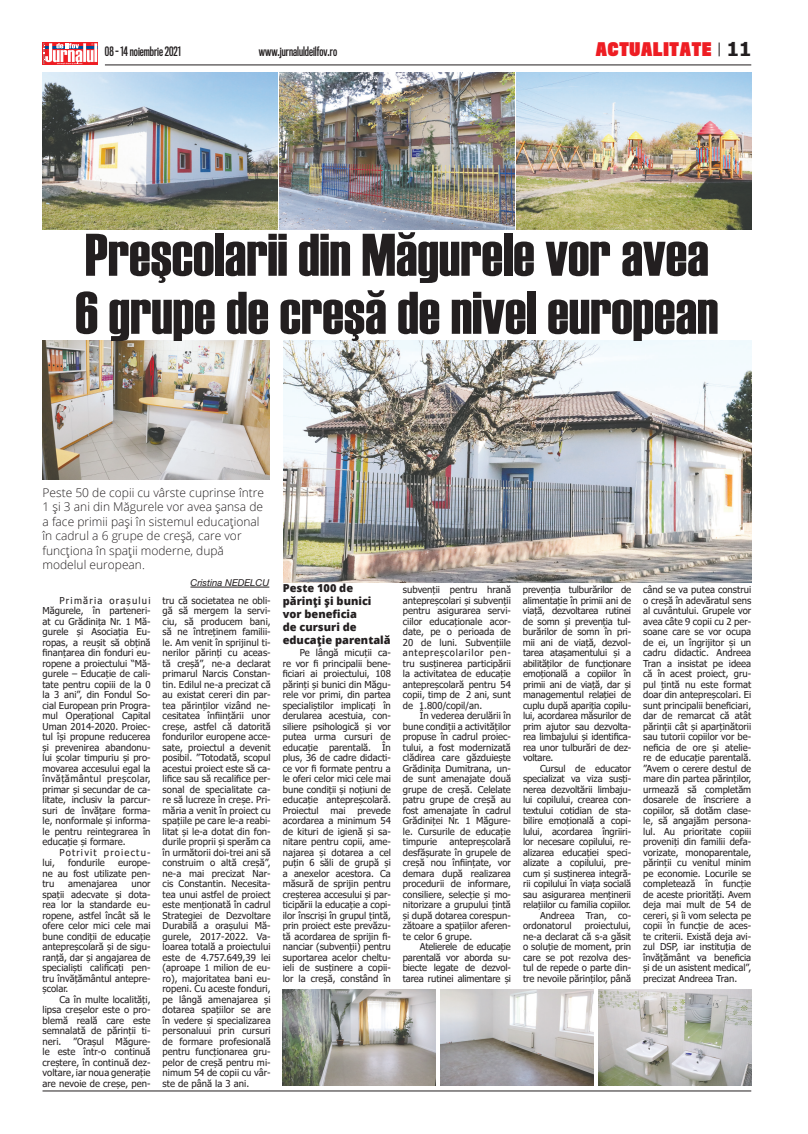
<style>
.page{position:relative;width:808px;height:1134px;background:#fff}
.page>*{position:absolute;margin:0;border:0;box-sizing:border-box;transform-origin:0 0}
.t1{font:60px/58px "Haettenschweiler";color:#231f20}
.t2{font:700 19.1px "Tahoma";color:#231f20}
.t3{font:900 17.3px "Titling Gothic FB Comp";letter-spacing:.05em;color:#ee1d23}
.t4{font:300 12px/14.4px "Open Sans";color:#231f20}
.t5{font:600 12px "Titling Gothic FB Comp";color:#231f20}
.t6{font:800 11px/13px "Open Sans";color:#231f20}
.t7{font:9.5px/10.5px "Tahoma";color:#231f20;text-align:justify}
.t8{font:9.5px "Tahoma";letter-spacing:.125em;color:#231f20}
.t9{font:italic 9.5px "Helvetica Neue";color:#231f20}
</style>
<div class="page">
<svg style="left:43px;top:43px;width:55px;height:22px"></svg>
<hr style="left:45px;top:46px;width:53px;height:2px;background:#014d95">
<svg style="left:43px;top:43px;width:54px;height:21px"></svg>
<hr style="left:43px;top:1090px;width:708px;height:1px;background:#231f20">
<hr style="left:105px;top:64px;width:646px;height:1px;background:#231f20">
<svg style="left:719px;top:43px;width:1px;height:13px"></svg>
<img style="left:283px;top:341px;width:468px;height:242px">
<img style="left:43px;top:73px;width:234px;height:156px">
<img style="left:440px;top:989px;width:153px;height:97px">
<img style="left:598px;top:989px;width:153px;height:97px">
<img style="left:516px;top:73px;width:235px;height:156px">
<img style="left:279px;top:73px;width:235px;height:156px">
<img style="left:43px;top:341px;width:226px;height:139px">
<img style="left:283px;top:989px;width:153px;height:97px">
<hr style="left:190px;top:587px;width:79px;height:1px;background:#231f20">
<h3 class="t3" style="left:596px;top:38px;width:117px">ACTUALITATE</h3>
<p class="t5" style="left:105px;top:44px;width:78px">08 - 14 noiembrie 2021</p>
<p class="t5" style="left:259px;top:45px;width:80px">www.jurnaluldeilfov.ro</p>
<h2 class="t2" style="left:727px;top:36px;width:26px">11</h2>
<h1 class="t1" style="left:75px;top:226px;width:644px">Preşcolarii din Măgurele vor avea<br>6 grupe de creşă de nivel european</h1>
<p class="t4" style="left:43px;top:485px;width:223px">Peste 50 de copii cu vârste cuprinse între 1 și 3 ani din Măgurele vor avea șansa de a face primii pași în sistemul educațional în cadrul a 6 grupe de creșă, care vor funcționa în spații moderne, după modelul european.</p>
<p class="t9" style="left:190px;top:576px;width:80px">Cristina Nedelcu</p>
<p class="t7" style="left:42px;top:596px;width:110px;text-indent:17px">Primăria orașului Măgurele, în parteneri&shy;at cu Grădinița Nr. 1 Mă&shy;gurele și Asociația Eu&shy;ropas, a reușit să obțină finanțarea din fonduri eu&shy;ropene a proiectului “Mă&shy;gurele – Educație de cali&shy;tate pentru copiii de la 0 la 3 ani”, din Fondul So&shy;cial European prin Progra&shy;mul Operațional Capital Uman 2014-2020. Proiec&shy;tul își propune reducerea și prevenirea abandonu&shy;lui școlar timpuriu și pro&shy;movarea accesului egal la învățământul preșcolar, primar și secundar de ca&shy;litate, inclusiv la parcur&shy;suri de învățare forma&shy;le, nonformale și informa&shy;le pentru reintegrarea în educație și formare.</p>
<p class="t8" style="left:59px;top:846px;width:93px">Potrivit proiectu-</p>
<p class="t7" style="left:42px;top:858px;width:14px">lui,</p>
<p class="t7" style="left:68px;top:858px;width:38px">fondurile</p>
<p class="t7" style="left:42px;top:858px;width:110px;text-indent:76px">europe&shy;ne au fost utilizate pen&shy;tru</p>
<p class="t7" style="left:68px;top:879px;width:51px">amenajarea</p>
<p class="t7" style="left:42px;top:879px;width:110px;text-indent:89px">unor spații adecvate și dota&shy;rea lor la standarde eu&shy;ropene, astfel încât să le ofere celor mici cele mai bune condiții de educație antepreșcolară și de sigu&shy;ranță, dar și angajarea de specialiști calificați pen&shy;tru învățământul antepre&shy;școlar.</p>
<p class="t7" style="left:42px;top:995px;width:110px;text-indent:17px">Ca în multe localități, lipsa creșelor este o pro&shy;blemă reală care este semnalată de părinții ti&shy;neri. ”Orașul Măgure&shy;le este într-o continuă creștere, în continuă dez&shy;voltare, iar noua generație are nevoie de creșe, pen-</p>
<p class="t7" style="left:163px;top:596px;width:110px">tru că societatea ne obli&shy;gă să mergem la servi&shy;ciu, să producem bani, să ne întreținem familii&shy;le. Am venit în sprijinul ti&shy;nerilor părinți cu aceas&shy;tă creșă”, ne-a declarat primarul Narcis Constan&shy;tin. Edilul ne-a precizat că au existat cereri din par&shy;tea părinților vizând ne&shy;cesitatea înființării unor creșe, astfel că datorită fondurilor europene acce&shy;sate, proiectul a devenit posibil. ”Totodată, scopul acestui proiect este să ca&shy;lifice sau să recalifice per&shy;sonal de specialitate ca&shy;re să lucreze în creșe. Pri&shy;măria a venit în proiect cu spațiile pe care le-a reabi&shy;litat și le-a dotat din fon&shy;durile proprii și sperăm ca în următorii doi-trei ani să construim o altă creșă”, ne-a mai precizat Nar&shy;cis Constantin. Necesita&shy;tea unui astfel de proiect este menționată în cadrul Strategiei de Dezvoltare Durabilă a orașului Mă&shy;gurele, 2017-2022. Va&shy;loarea totală a proiectului este de 4.757.649,39 lei (aproape 1 milion de eu&shy;ro), majoritatea bani eu&shy;ropeni. Cu aceste fonduri, pe lângă amenajarea și dotarea spațiilor se are în vedere și specializarea personaluui prin cursuri de formare profesională pentru funcționarea gru&shy;pelor de creșă pentru mi&shy;nimum 54 de copii cu vâr&shy;ste de până la 3 ani.</p>
<p class="t6" style="left:283px;top:581px;width:109px">Peste 100 de părinți și bunici vor beneficia<br>de cursuri de educație parentală</p>
<p class="t7" style="left:283px;top:648px;width:110px;text-indent:17px">Pe lângă micuții ca&shy;re vor fi principalii bene&shy;ficiari ai proiectului, 108 părinți și bunici din Măgu&shy;rele vor primi, din partea specialiștilor implicați în derularea acestuia, con&shy;siliere psihologică și vor putea urma cursuri de educație parentală. În plus, 36 de cadre didacti&shy;ce vor fi formate pentru a le oferi celor mici cele mai bune condiții și noțiuni de educație antepreșcolară.<br>Proiectul mai prevede acordarea a minimum 54 de kituri de igienă și sa&shy;nitare pentru copii, ame&shy;najarea și dotarea a cel puțin 6 săli de grupă și a anexelor acestora. Ca măsură de sprijin pentru creșterea accesului și par&shy;ticipării la educație a copi&shy;ilor înscriși în grupul țintă, prin proiect este prevăzu&shy;tă acordarea de sprijin fi&shy;nanciar (subvenții) pentru suportarea acelor cheltu&shy;ieli de susținere a copii&shy;lor la creșă, constând în</p>
<p class="t7" style="left:403px;top:585px;width:110px">subvenții pentru hrană antepreșcolari și subvenții pentru asigurarea servi&shy;ciilor educaționale acor&shy;date, pe o perioada de 20 de luni. Subvențiile antepreșcolarilor pen&shy;tru susținerea participării la activitatea de educație antepreșcolară pentru 54 copii, timp de 2 ani, sunt de 1.800/copil/an.</p>
<p class="t7" style="left:403px;top:711px;width:110px;text-indent:17px">În vederea derulării în bune condiții a activităților propuse în cadrul proiec&shy;tului, a fost modernizată clădirea care găzduiește Grădinița Dumitrana, un&shy;de sunt amenajate două grupe de creșă. Celelate patru grupe de creșă au fost amenajate în cadrul Grădiniței Nr. 1 Măgure&shy;le. Cursurile de educație timpurie</p>
<p class="t7" style="left:403px;top:837px;width:110px;text-indent:47px">antepreșcolară desfășurate în grupele de creșă nou înființate, vor demara după realizarea procedurii de informare, consiliere, selecție și mo&shy;nitorizare a grupului țintă și după dotarea corespun&shy;zătoare a spațiilor aferen&shy;te celor 6 grupe.</p>
<p class="t7" style="left:403px;top:942px;width:110px;text-indent:17px">Atelierele de educație parentală vor aborda su&shy;biecte legate de dezvol&shy;tarea rutinei alimentare și</p>
<p class="t7" style="left:523px;top:585px;width:110px">prevenția tulburărilor de alimentație în primii ani de viață, dezvoltarea rutinei de somn și prevenția tul&shy;burărilor de somn în pri&shy;mii ani de viață, dezvol&shy;tarea atașamentului și a abilităților de funcționare emoțională a copiilor în primii ani de viață, dar și managementul relației de cuplu după apariția copilu&shy;lui, acordarea măsurilor de prim ajutor sau dezvolta&shy;rea limbajului și identifica&shy;rea unor tulburări de dez&shy;voltare.</p>
<p class="t7" style="left:540px;top:763px;width:93px">Cursul de -educator</p>
<p class="t7" style="left:523px;top:774px;width:109px">specializat va viza susți-</p>
<p class="t7" style="left:523px;top:784px;width:110px">nerea dezvoltării limbaju-</p>
<p class="t7" style="left:523px;top:795px;width:110px">lui copilului, crearea con-</p>
<p class="t7" style="left:523px;top:805px;width:110px">textului cotidian de sta-</p>
<p class="t7" style="left:523px;top:816px;width:110px">bilire emoțională a copi-</p>
<p class="t7" style="left:523px;top:826px;width:110px">lului, acordarea îngriiri-</p>
<p class="t7" style="left:523px;top:837px;width:110px">lor necesare copilului, re-</p>
<p class="t7" style="left:523px;top:847px;width:110px">alizarea educației speci-</p>
<p class="t7" style="left:523px;top:858px;width:110px">alizate a copilului, pre-</p>
<p class="t7" style="left:523px;top:868px;width:110px">cum și susținerea integră-</p>
<p class="t7" style="left:523px;top:879px;width:110px">rii copilului în viața socială</p>
<p class="t7" style="left:523px;top:889px;width:110px">sau asigurarea menținerii</p>
<p class="t7" style="left:523px;top:900px;width:110px">relațiilor cu familia copiilor.</p>
<p class="t7" style="left:540px;top:910px;width:93px">Andreea Tran, co-</p>
<p class="t7" style="left:523px;top:921px;width:50px">ordonatorul</p>
<p class="t7" style="left:523px;top:921px;width:110px;text-indent:62px">proiectului, ne-a declarat că s-a găsit o soluție de moment, prin care se pot rezolva des&shy;tul de repede o parte din&shy;tre nevoile părinților, până</p>
<p class="t7" style="left:643px;top:585px;width:110px">când se va putea construi o creșă în adevăratul sens al cuvântului. Grupele vor avea câte 9 copii cu 2 per&shy;soane care se vor ocupa de ei, un îngrijitor și un cadru didactic. Andreea Tran a insistat pe ideea că în acest proiect, gru&shy;pul țintă nu este format doar din antepreșcolari. Ei sunt principalii beneficiari, dar de remarcat că atât părinții cât și aparținătorii sau tutorii copiilor vor be&shy;neficia de ore și atelie&shy;re de educație parentală. ”Avem o cerere destul de mare din partea părinților, urmează să completăm dosarele de înscriere a copiilor, să dotăm clase&shy;le, să angajăm persona&shy;lul. Au prioritate copiii proveniți din familii defa&shy;vorizate, monoparentale, părinții cu venitul minim pe economie. Locurile se completează în funcție de aceste priorități. Avem deja mai mult de 54 de cereri, și îi vom selecta pe copii în funcție de aces&shy;te criterii. Există deja avi&shy;zul DSP, iar instituția de învățământ va beneficia și de un asistent medical”, precizat Andreea Tran.</p>
</div>
